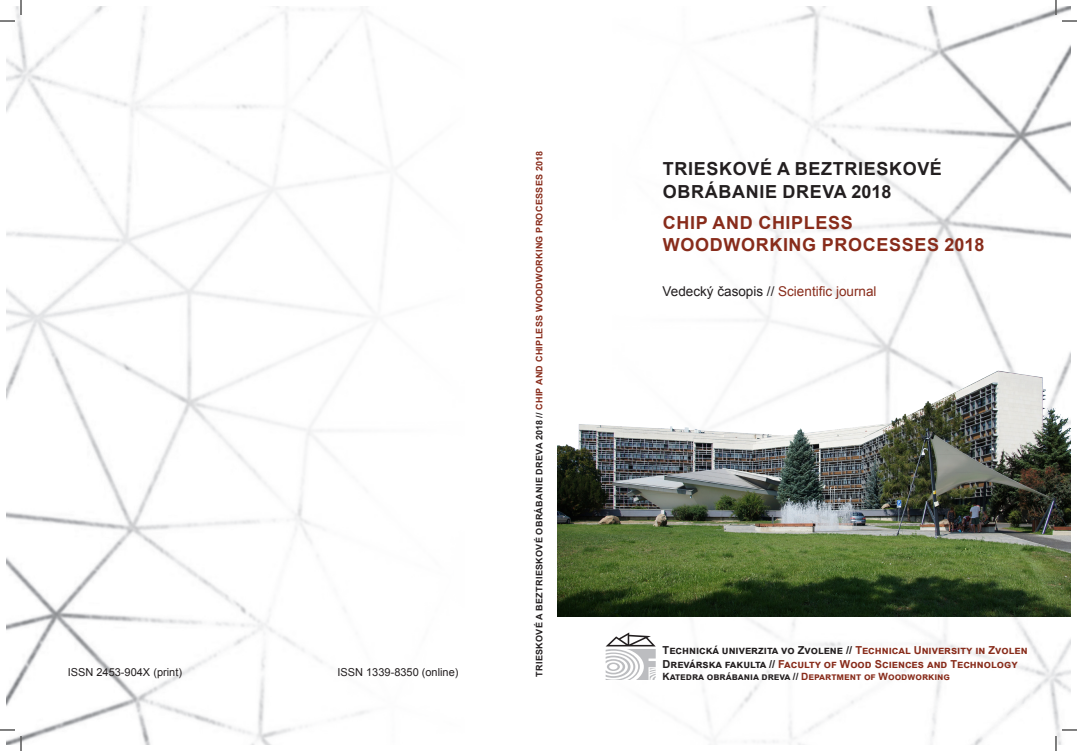
<style>
.page{position:relative;width:1077px;height:751px;background:#fff}
.page>*{position:absolute;margin:0;border:0;box-sizing:border-box;transform-origin:0 0}
.t1{font:700 18px "Arial";letter-spacing:.035em;color:#231f20}
.t2{font:700 18px/22.5px "Arial";letter-spacing:.035em;color:#882c1b}
.t3{font:13.5px "Arial";color:#882c1b}
.t4{font:700 11px "Arial";color:#231f20}
.t5{font:700 11px "Arial";color:#882c1b}
.t6{font:11px "Arial";color:#231f20}
.t7{font:700 10px "Arial";color:#231f20}
.t8{font:700 9px "Arial";letter-spacing:.035em;color:#231f20}
.s1{color:#882c1b}
.s2{color:#231f20}
</style>
<div class="page">
<img style="left:7px;top:7px;width:383px;height:737px">
<img style="left:612px;top:7px;width:458px;height:737px">
<svg style="left:605px;top:632px;width:51px;height:47px"></svg>
<img style="left:557px;top:362px;width:513px;height:255px">
<svg style="left:1062px;top:20px;width:15px;height:2px"></svg>
<svg style="left:0;top:729px;width:15px;height:1px"></svg>
<svg style="left:1062px;top:729px;width:15px;height:1px"></svg>
<svg style="left:0;top:0;width:22px;height:22px"></svg>
<svg style="left:20px;top:736px;width:2px;height:15px"></svg>
<svg style="left:1055px;top:0;width:1px;height:15px"></svg>
<svg style="left:1055px;top:736px;width:1px;height:15px"></svg>
<p class="t6" style="left:68px;top:665px;width:116px">ISSN 2453-904X (print)</p>
<p class="t6" style="left:337px;top:665px;width:123px">ISSN 1339-8350 (online)</p>
<p class="t8" style="left:533px;top:677px;width:527px;rotate:-90deg">TRIESKOVÉ A BEZTRIESKOVÉ OBRÁBANIE DREVA 2018 // <span class="s1">CHIP AND CHIPLESS WOODWORKING PROCESSES 2018</span></p>
<p class="t1" style="left:663px;top:156px;width:280px">TRIESKOVÉ A BEZTRIESKOVÉ</p>
<p class="t1" style="left:663px;top:178px;width:230px">OBRÁBANIE DREVA 2018</p>
<p class="t2" style="left:663px;top:211px;width:323px">CHIP AND CHIPLESS<br>WOODWORKING PROCESSES 2018</p>
<p class="t3" style="left:662px;top:282px;width:215px"><span class="s2">Vedecký časopis //</span> Scientific journal</p>
<p class="t4" style="left:662px;top:642px;width:366px">Technická univerzita vo Zvolene // <span class="s1">Technical University in Zvolen</span></p>
<p class="t5" style="left:662px;top:656px;width:357px"><span class="s2">Drevárska fakulta //</span> Faculty of Wood Sciences and Technology</p>
<p class="t7" style="left:662px;top:669px;width:289px">Katedra obrábania dreva // <span class="s1">Department of Woodworking</span></p>
</div>
